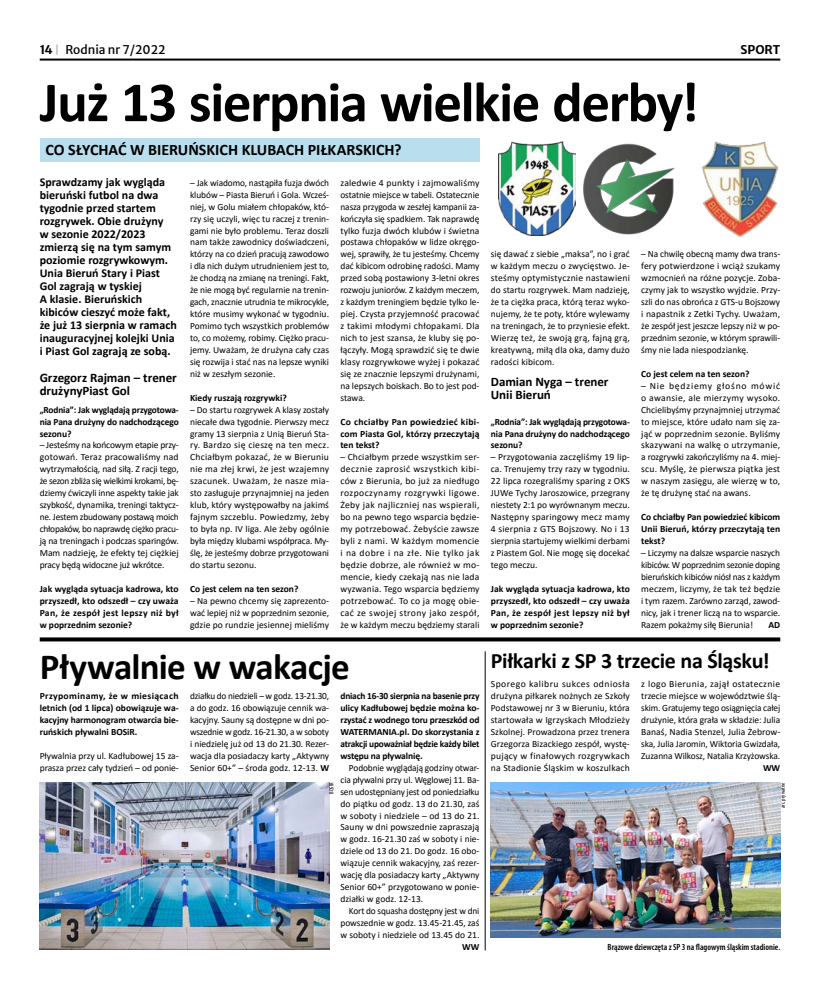
<style>
.page{position:relative;width:820px;height:993px;background:#fff}
.page>*{position:absolute;margin:0;border:0;box-sizing:border-box;transform-origin:0 0}
.t1{font:700 57px "Calibri";letter-spacing:-.025em;color:#000}
.t2{font:700 37px "Calibri";letter-spacing:-.02em;color:#000}
.t3{font:700 22px "Calibri";letter-spacing:-.015em;color:#000}
.t4{font:700 16px "Calibri";letter-spacing:.005em;color:#000}
.t5{font:700 13px/13px "Calibri";letter-spacing:-.005em;color:#000}
.t6{font:700 12px/13px "Calibri";color:#000}
.t7{font:12px "Merriweather Sans";color:#000}
.t8{font:700 12px "Merriweather Sans";color:#000}
.t9{font:9.5px/11.9px "Calibri";letter-spacing:-.005em;color:#000;text-align:justify}
.t10{font:700 9.5px/11.9px "Calibri";letter-spacing:-.005em;color:#000;text-align:justify}
.t11{font:600 condensed 9px "Myriad Pro";color:#000}
.t12{font:condensed 6px "Myriad Pro";color:#000}
.s1{font-weight:700}
.s2{font-family:"DIN Pro";color:#999694}
</style>
<div class="page">
<hr style="left:40px;top:59px;width:740px;height:2px;background:#000">
<img style="left:498px;top:141px;width:77px;height:94px">
<img style="left:701px;top:141px;width:78px;height:95px">
<img style="left:583px;top:143px;width:92px;height:92px">
<img style="left:490px;top:782px;width:290px;height:155px">
<div style="left:40px;top:138px;width:439px;height:24px;background:#b9deee"></div>
<img style="left:40px;top:782px;width:289px;height:167px">
<svg style="left:40px;top:637px;width:740px;height:4px;background:#1c1c1c"></svg>
<hr style="left:485px;top:651px;width:1px;height:299px;background:#000">
<p class="t7" style="left:40px;top:39px;width:127px"><span class="s1">14</span> <span class="s2">|</span> Rodnia nr 7/2022</p>
<p class="t8" style="left:740px;top:39px;width:41px">SPORT</p>
<h1 class="t1" style="left:40px;top:62px;width:660px">Już 13 sierpnia wielkie derby!</h1>
<h3 class="t4" style="left:45px;top:138px;width:291px">Co słychać w bi eruńskich klubach piłkarski</h3>
<h3 class="t4" style="left:376px;top:138px;width:27px">ch?</h3>
<p class="t6" style="left:40px;top:175px;width:139px">Sprawdzamy jak wygląda bieruński futbol na dwa tygodnie przed startem rozgrywek. Obie drużyny<br>w sezonie 2022/2023 zmierzą się na tym samym poziomie rozgrywkowym.<br>Unia Bieruń Stary i Piast<br>Gol zagrają w tyskiej<br>A klasie. Bieruńskich kibiców cieszyć może fakt, że już 13 sierpnia w ramach inauguracyjnej kolejki Unia i Piast Gol zagrają ze sobą.</p>
<h3 class="t5" style="left:40px;top:371px;width:139px">Grzegorz Rajman – trener drużynyPiast Gol</h3>
<p class="t10" style="left:40px;top:403px;width:140px">„Rodnia”: Jak wyglądają przygotowa&shy;nia Pana drużyny do nadchodzącego sezonu?</p>
<p class="t9" style="left:40px;top:439px;width:140px">– Jesteśmy na końcowym etapie przy&shy;gotowań. Teraz pracowaliśmy nad wytrzymałością, nad siłą. Z racji tego, że sezon zbliża się wielkimi krokami, bę&shy;dziemy ćwiczyli inne aspekty takie jak szybkość, dynamika, treningi taktycz&shy;ne. Jestem zbudowany postawą moich chłopaków, bo naprawdę ciężko pracu&shy;ją na treningach i podczas sparingów.<br>Mam nadzieję, że efekty tej ciężkiej pracy będą widoczne już wkrótce.</p>
<p class="t10" style="left:40px;top:582px;width:140px">Jak wygląda sytuacja kadrowa, kto przyszedł, kto odszedł – czy uważa Pan, że zespół jest lepszy niż był w poprzednim sezonie?</p>
<p class="t9" style="left:190px;top:176px;width:140px">– Jak wiadomo, nastąpiła fuzja dwóch klubów – Piasta Bieruń i Gola. Wcześ&shy;niej, w Golu miałem chłopaków, któ&shy;rzy się uczyli, więc tu raczej z trenin&shy;gami nie było problemu. Teraz doszli nam także zawodnicy doświadczeni, którzy na co dzień pracują zawodowo i dla nich dużym utrudnieniem jest to, że chodzą na zmianę na treningi. Fakt, że nie mogą być regularnie na trenin&shy;gach, znacznie utrudnia te mikrocykle, które musimy wykonać w tygodniu.<br>Pomimo tych wszystkich problemów to, co możemy, robimy. Ciężko pracu&shy;jemy. Uważam, że drużyna cały czas się rozwija i stać nas na lepsze wyniki niż w zeszłym sezonie.</p>
<p class="t10" style="left:190px;top:391px;width:98px">Kiedy ruszają rozgrywki?</p>
<p class="t9" style="left:190px;top:403px;width:140px">– Do startu rozgrywek A klasy zostały niecałe dwa tygodnie. Pierwszy mecz gramy 13 sierpnia z Unią Bieruń Sta&shy;ry. Bardzo się cieszę na ten mecz.<br>Chciałbym pokazać, że w Bieruniu nie ma złej krwi, że jest wzajemny szacunek. Uważam, że nasze mia&shy;sto zasługuje przynajmniej na jeden klub, który występowałby na jakimś fajnym szczeblu. Powiedzmy, żeby to była np. IV liga. Ale żeby ogólnie była między klubami współpraca. My&shy;ślę, że jesteśmy dobrze przygotowani do startu sezonu.</p>
<p class="t10" style="left:190px;top:582px;width:110px">Co jest celem na ten sezon?</p>
<p class="t9" style="left:190px;top:594px;width:140px">– Na pewno chcemy się zaprezento&shy;wać lepiej niż w poprzednim sezonie, gdzie po rundzie jesiennej mieliśmy</p>
<p class="t9" style="left:340px;top:176px;width:140px">zaledwie 4 punkty i zajmowaliśmy ostatnie miejsce w tabeli. Ostatecznie nasza przygoda w zeszłej kampanii za&shy;kończyła się spadkiem. Tak naprawdę tylko fuzja dwóch klubów i świetna postawa chłopaków w lidze okręgo&shy;wej, sprawiły, że tu jesteśmy. Chcemy dać kibicom odrobinę radości. Mamy przed sobą postawiony 3-letni okres rozwoju juniorów. Z każdym meczem, z każdym treningiem będzie tylko le&shy;piej. Czysta przyjemność pracować z takimi młodymi chłopakami. Dla nich to jest szansa, że kluby się po&shy;łączyły. Mogą sprawdzić się te dwie klasy rozgrywkowe wyżej i pokazać się ze znacznie lepszymi drużynami, na lepszych boiskach. Bo to jest pod&shy;stawa.</p>
<p class="t10" style="left:340px;top:415px;width:140px">Co chciałby Pan powiedzieć kibi&shy;com Piasta Gol, którzy przeczytają ten tekst?</p>
<p class="t9" style="left:340px;top:451px;width:140px">– Chciałbym przede wszystkim ser&shy;decznie zaprosić wszystkich kibi&shy;ców z Bierunia, bo już za niedługo rozpoczynamy rozgrywki ligowe.<br>Żeby jak najliczniej nas wspierali, bo na pewno tego wsparcia będzie&shy;my potrzebować. Żebyście zawsze byli z nami. W każdym momencie i na dobre i na złe. Nie tylko jak będzie dobrze, ale również w mo&shy;mencie, kiedy czekają nas nie lada wyzwania. Tego wsparcia będziemy potrzebować. To co ja mogę obie&shy;cać ze swojej strony jako zespół, że w każdym meczu będziemy starali</p>
<h2 class="t2" style="left:40px;top:640px;width:311px">Pływalnie w wakacje</h2>
<p class="t10" style="left:40px;top:689px;width:140px">Przypominamy, że w miesiącach letnich (od 1 lipca) obowiązuje wa&shy;kacyjny harmonogram otwarcia bie&shy;ruńskich pływalni BOSiR.</p>
<p class="t9" style="left:40px;top:749px;width:140px">Pływalnia przy ul. Kadłubowej 15 za&shy;prasza przez cały tydzień – od ponie-</p>
<p class="t9" style="left:190px;top:689px;width:140px">działku do niedzieli – w godz. 13-21.30, a do godz. 16 obowiązuje cennik wa&shy;kacyjny. Sauny są dostępne w dni po&shy;wszednie w godz. 16-21.30, a w soboty i niedzielę już od 13 do 21.30. Rezer&shy;wacja dla posiadaczy karty „Aktywny Senior 60+” – środa godz. 12-13. <span class="s1">W</span></p>
<p class="t10" style="left:340px;top:689px;width:140px">dniach 16-30 sierpnia na basenie przy ulicy Kadłubowej będzie można ko&shy;rzystać z wodnego toru przeszkód od WATERMANIA.pl. Do skorzystania z atrakcji upoważniał będzie każdy bilet wstępu na pływalnię.</p>
<p class="t9" style="left:340px;top:761px;width:140px;text-indent:9px">Podobnie wyglądają godziny otwar&shy;cia pływalni przy ul. Węglowej 11. Ba&shy;sen udostępniany jest od poniedziałku do piątku od godz. 13 do 21.30, zaś w soboty i niedziele – od 13 do 21.<br>Sauny w dni powszednie zapraszają w godz. 16-21.30 zaś w soboty i nie&shy;dziele od 13 do 21. Do godz. 16 obo&shy;wiązuje cennik wakacyjny, zaś rezer&shy;wację dla posiadaczy karty „Aktywny Senior 60+” przygotowano w ponie&shy;działki w godz. 12-13.</p>
<p class="t9" style="left:340px;top:904px;width:140px;text-indent:9px">Kort do squasha dostępny jest w dni powszednie w godz. 13.45-21.45, zaś w soboty i niedziele od 13.45 do 21.</p>
<p class="t10" style="left:462px;top:940px;width:19px">WW</p>
<p class="t12" style="left:328px;top:793px;width:12px;rotate:-90deg">BOSIR</p>
<p class="t9" style="left:490px;top:248px;width:140px">się dawać z siebie „maksa”, no i grać w każdym meczu o zwycięstwo. Je&shy;steśmy optymistycznie nastawieni do startu rozgrywek. Mam nadzieję, że ta ciężka praca, którą teraz wyko&shy;nujemy, że te poty, które wylewamy na treningach, że to przyniesie efekt.<br>Wierzę też, że swoją grą, fajną grą, kreatywną, miłą dla oka, damy dużo radości kibicom.</p>
<h3 class="t5" style="left:490px;top:375px;width:119px">Damian Nyga – trener<br>Unii Bieruń</h3>
<p class="t10" style="left:490px;top:415px;width:140px">„Rodnia”: Jak wyglądają przygotowa&shy;nia Pana drużyny do nadchodzącego sezonu?</p>
<p class="t9" style="left:490px;top:451px;width:140px">– Przygotowania zaczęliśmy 19 lip&shy;ca. Trenujemy trzy razy w tygodniu.<br>22 lipca rozegraliśmy sparing z OKS JUWe Tychy Jaroszowice, przegrany niestety 2:1 po wyrównanym meczu.<br>Następny sparingowy mecz mamy 4 sierpnia z GTS Bojszowy. No i 13 sierpnia startujemy wielkimi derbami z Piastem Gol. Nie mogę się docekać tego meczu.</p>
<p class="t10" style="left:490px;top:582px;width:140px">Jak wygląda sytuacja kadrowa, kto przyszedł, kto odszedł – czy uważa Pan, że zespół jest lepszy niż był w poprzednim sezonie?</p>
<p class="t9" style="left:641px;top:248px;width:140px">– Na chwilę obecną mamy dwa trans&shy;fery potwierdzone i wciąż szukamy wzmocnień na różne pozycje. Zoba&shy;czymy jak to wszystko wyjdzie. Przy&shy;szli do nas obrońca z GTS-u Bojszowy i napastnik z Zetki Tychy. Uważam, że zespół jest jeszcze lepszy niż w po&shy;przednim sezonie, w którym sprawili&shy;śmy nie lada niespodziankę.</p>
<p class="t10" style="left:641px;top:367px;width:110px">Co jest celem na ten sezon?</p>
<p class="t9" style="left:641px;top:379px;width:140px">– Nie będziemy głośno mówić o awansie, ale mierzymy wysoko.<br>Chcielibyśmy przynajmniej utrzymać to miejsce, które udało nam się za&shy;jąć w poprzednim sezonie. Byliśmy skazywani na walkę o utrzymanie, a rozgrywki zakończyliśmy na 4. miej&shy;scu. Myślę, że pierwsza piątka jest w naszym zasięgu, ale wierzę w to, że tę drużynę stać na awans.</p>
<p class="t10" style="left:641px;top:510px;width:140px">Co chciałby Pan powiedzieć kibicom Unii Bieruń, którzy przeczytają ten tekst?</p>
<p class="t9" style="left:641px;top:546px;width:140px">– Liczymy na dalsze wsparcie naszych kibiców. W poprzednim sezonie doping bieruńskich kibiców niósł nas z każdym meczem, liczymy, że tak też będzie i tym razem. Zarówno zarząd, zawod&shy;nicy, jak i trener liczą na to wsparcie.<br>Razem pokażmy siłę Bierunia!</p>
<p class="t10" style="left:768px;top:618px;width:13px">AD</p>
<h3 class="t3" style="left:490px;top:644px;width:280px">Piłkarki z SP 3 trzecie na Śląsku!</h3>
<p class="t9" style="left:490px;top:677px;width:140px">Sporego kalibru sukces odniosła drużyna piłkarek nożnych ze Szkoły Podstawowej nr 3 w Bieruniu, która startowała w Igrzyskach Młodzieży Szkolnej. Prowadzona przez trenera Grzegorza Bizackiego zespół, wystę&shy;pujący w finałowych rozgrywkach na Stadionie Śląskim w koszulkach</p>
<p class="t9" style="left:641px;top:677px;width:140px">z logo Bierunia, zajął ostatecznie trzecie miejsce w województwie ślą&shy;skim. Gratujemy tego osiągnięcia całej drużynie, która grała w składzie: Julia Banaś, Nadia Stenzel, Julia Żebrow&shy;ska, Julia Jaromin, Wiktoria Gwizdała, Zuzanna Wilkosz, Natalia Krzyżowska.</p>
<p class="t10" style="left:762px;top:761px;width:19px">WW</p>
<p class="t12" style="left:778px;top:807px;width:27px;rotate:-90deg">arc. prywatne</p>
<p class="t11" style="left:607px;top:940px;width:174px">Brązowe dziewczęta z SP 3 na flagowym śląskim stadionie.</p>
</div>
